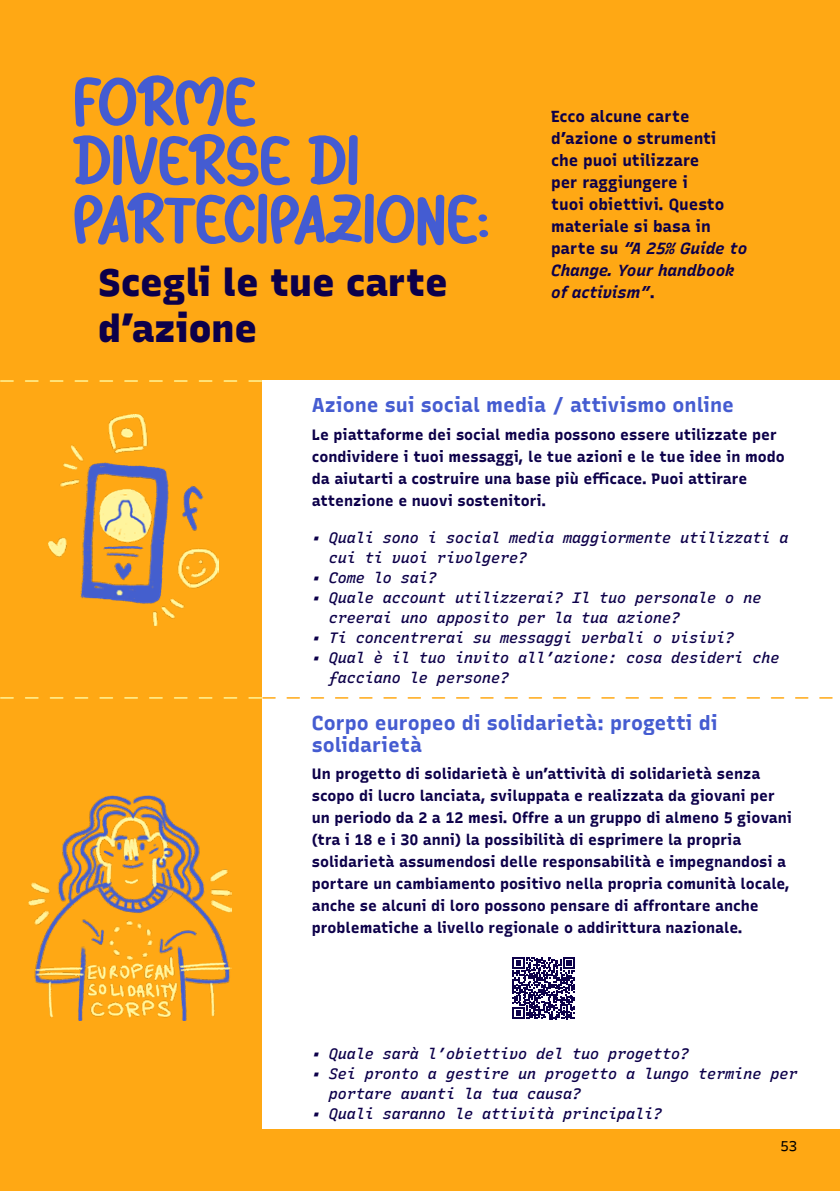
<style>
.page{position:relative;width:840px;height:1191px;background:#fff}
.page>*{position:absolute;margin:0;border:0;box-sizing:border-box;transform-origin:0 0}
.special_text_-_final_choice____D{font:75.4px/58.6px "Ice Cream";color:#445cd2}
.subtitle1{font:300 38px "Recursive Sans Linear";color:#0d004a}
.special_text_-_final_choice____D-2{font:300 20px/22px "Recursive Sans Linear";color:#455cd1}
.special_text_-_final_choice____D-3{font:300 16px/22px "Recursive Sans Linear";color:#0d004a}
.special_text_-_final_choice____D-4{font:300 15px/22px "Recursive Sans Linear";color:#0d004a}
.t1{font:300 14px "Recursive Sans Linear";color:#000}
</style>
<div class="page">
<div style="left:0;top:0;width:839px;height:1191px;background:#ffa814"></div>
<img style="left:48px;top:414px;width:170px;height:211px">
<img style="left:28px;top:795px;width:203px;height:225px">
<div style="left:263px;top:380px;width:576px;height:748px;background:#fff"></div>
<svg style="left:512px;top:957px;width:62px;height:62px"></svg>
<svg style="left:1px;top:697px;width:832px;height:1px"></svg>
<svg style="left:1px;top:380px;width:260px;height:2px"></svg>
<p class="special_text_-_final_choice____D" style="left:73px;top:72px;width:184px">FORME</p>
<p class="special_text_-_final_choice____D" style="left:73px;top:131px;width:417px">DIVERSE DI<br>PARTECIPAZIONE:</p>
<p class="subtitle1" style="left:98px;top:253px;width:351px">Scegli le tue carte</p>
<p class="subtitle1" style="left:98px;top:299px;width:160px">d’azione</p>
<p class="special_text_-_final_choice____D-3" style="left:550px;top:104px;width:197px">Ecco alcune carte d’azione o strumenti che puoi utilizzare<br>per raggiungere i<br>tuoi obiettivi. Questo materiale si basa in parte su “A 25% Guide to<br>Change. Your handbook of activism”.</p>
<p class="special_text_-_final_choice____D-2" style="left:311px;top:393px;width:423px">Azione sui social media / attivismo online</p>
<p class="special_text_-_final_choice____D-4" style="left:311px;top:423px;width:474px">Le piattaforme dei social media possono essere utilizzate per condividere i tuoi messaggi, le tue azioni e le tue idee in modo da aiutarti a costruire una base più efficace. Puoi attirare attenzione e nuovi sostenitori.</p>
<p class="special_text_-_final_choice____D-4" style="left:329px;top:527px;width:461px;line-height:20px;text-indent:-17px">• Quali sono i social media maggiormente utilizzati a cui ti vuoi rivolgere?</p>
<p class="special_text_-_final_choice____D-4" style="left:311px;top:566px;width:127px">• Come lo sai?</p>
<p class="special_text_-_final_choice____D-4" style="left:329px;top:587px;width:434px;line-height:20px;text-indent:-17px">• Quale account utilizzerai? Il tuo personale o ne creerai uno apposito per la tua azione?</p>
<p class="special_text_-_final_choice____D-4" style="left:311px;top:626px;width:424px">• Ti concentrerai su messaggi verbali o visivi?</p>
<p class="special_text_-_final_choice____D-4" style="left:329px;top:647px;width:452px;line-height:20px;text-indent:-17px">• Qual è il tuo invito all’azione: cosa desideri che facciano le persone?</p>
<p class="special_text_-_final_choice____D-2" style="left:311px;top:711px;width:407px">Corpo europeo di solidarietà: progetti di solidarietà</p>
<p class="special_text_-_final_choice____D-4" style="left:311px;top:762px;width:481px">Un progetto di solidarietà è un’attività di solidarietà senza scopo di lucro lanciata, sviluppata e realizzata da giovani per un periodo da 2 a 12 mesi. Offre a un gruppo di almeno 5 giovani (tra i 18 e i 30 anni) la possibilità di esprimere la propria solidarietà assumendosi delle responsabilità e impegnandosi a portare un cambiamento positivo nella propria comunità locale, anche se alcuni di loro possono pensare di affrontare anche problematiche a livello regionale o addirittura nazionale.</p>
<p class="special_text_-_final_choice____D-4" style="left:311px;top:1041px;width:379px">• Quale sarà l’obiettivo del tuo progetto?</p>
<p class="special_text_-_final_choice____D-4" style="left:329px;top:1062px;width:470px;line-height:20px;text-indent:-17px">• Sei pronto a gestire un progetto a lungo termine per portare avanti la tua causa?</p>
<p class="special_text_-_final_choice____D-4" style="left:311px;top:1101px;width:352px">• Quali saranno le attività principali?</p>
<p class="t1" style="left:780px;top:1135px;width:18px">53</p>
</div>
